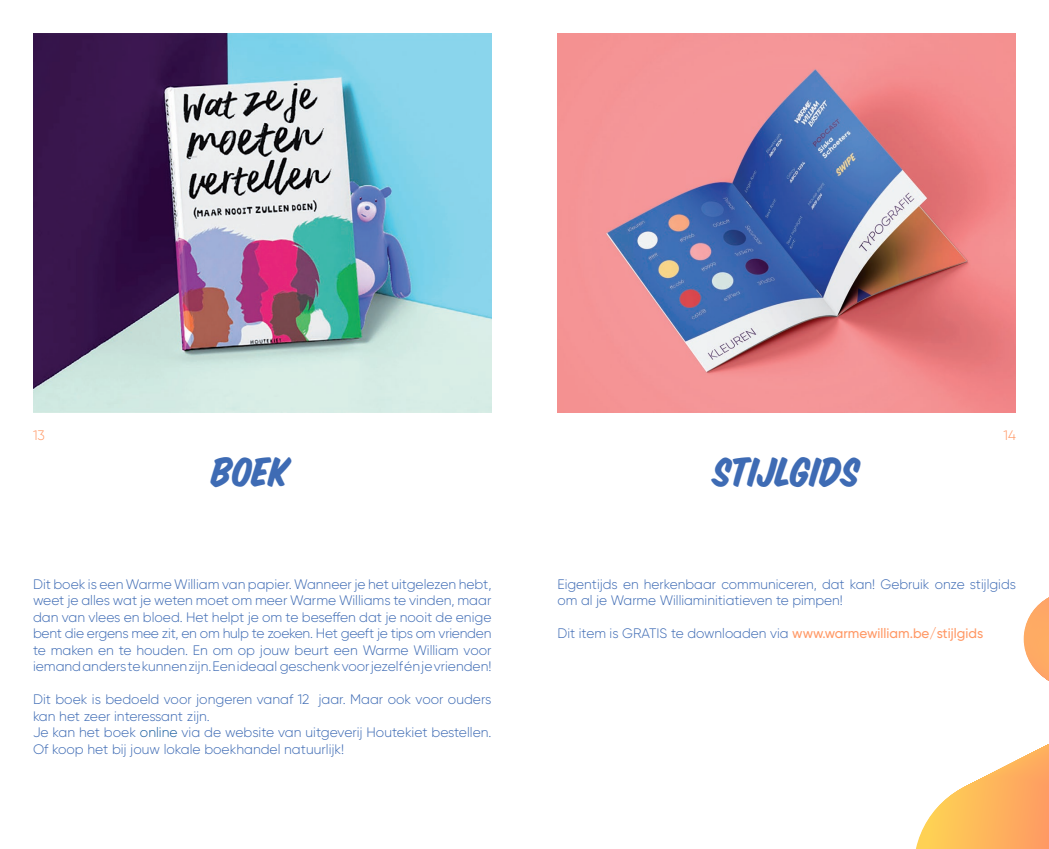
<style>
.page{position:relative;width:1049px;height:849px;background:#fff}
.page>*{position:absolute;margin:0;border:0;box-sizing:border-box;transform-origin:0 0}
.t1{font:45px "House Slant";letter-spacing:-.01em;color:#3e6bb4}
.t2{font:300 13.75px/16.5px "Gilroy";color:#3e6bb4}
.t3{font:300 13.75px "Gilroy";color:#f96}
.s1{color:#175d9e}
.s2{font-weight:500;color:#f96}
</style>
<div class="page">
<svg style="left:1024px;top:597px;width:25px;height:84px"></svg>
<svg style="left:916px;top:744px;width:133px;height:104px"></svg>
<img style="left:33px;top:33px;width:458px;height:379px">
<img style="left:557px;top:33px;width:459px;height:379px">
<p class="t3" style="left:33px;top:427px;width:13px">13</p>
<p class="t3" style="left:1003px;top:427px;width:14px">14</p>
<p class="t1" style="left:211px;top:444px;width:79px">BOEK</p>
<p class="t1" style="left:713px;top:444px;width:148px">STIJLGIDS</p>
<p class="t2" style="left:33px;top:575px;width:460px;text-align:justify">Dit boek is een Warme William van papier. Wanneer je het uitgelezen hebt, weet je alles wat je weten moet om meer Warme Williams te vinden, maar dan van vlees en bloed. Het helpt je om te beseffen dat je nooit de enige bent die ergens mee zit, en om hulp te zoeken. Het geeft je tips om vrienden te maken en te houden. En om op jouw beurt een Warme William voor iemand anders te kunnen zijn. Een ideaal geschenk voor jezelf én je vrienden!</p>
<p class="t2" style="left:33px;top:691px;width:460px">Dit boek is bedoeld voor jongeren vanaf 12 jaar. Maar ook voor ouders kan het zeer interessant zijn.</p>
<p class="t2" style="left:33px;top:724px;width:460px">Je kan het boek <span class="s1">online</span> via de website van uitgeverij Houtekiet bestellen.<br>Of koop het bij jouw lokale boekhandel natuurlijk!</p>
<p class="t2" style="left:557px;top:575px;width:460px">Eigentijds en herkenbaar communiceren, dat kan! Gebruik onze stijlgids om al je Warme Williaminitiatieven te pimpen!</p>
<p class="t2" style="left:557px;top:625px;width:427px">Dit item is GRATIS te downloaden via <span class="s2">www.warmewilliam.be/stijlgids</span></p>
</div>
